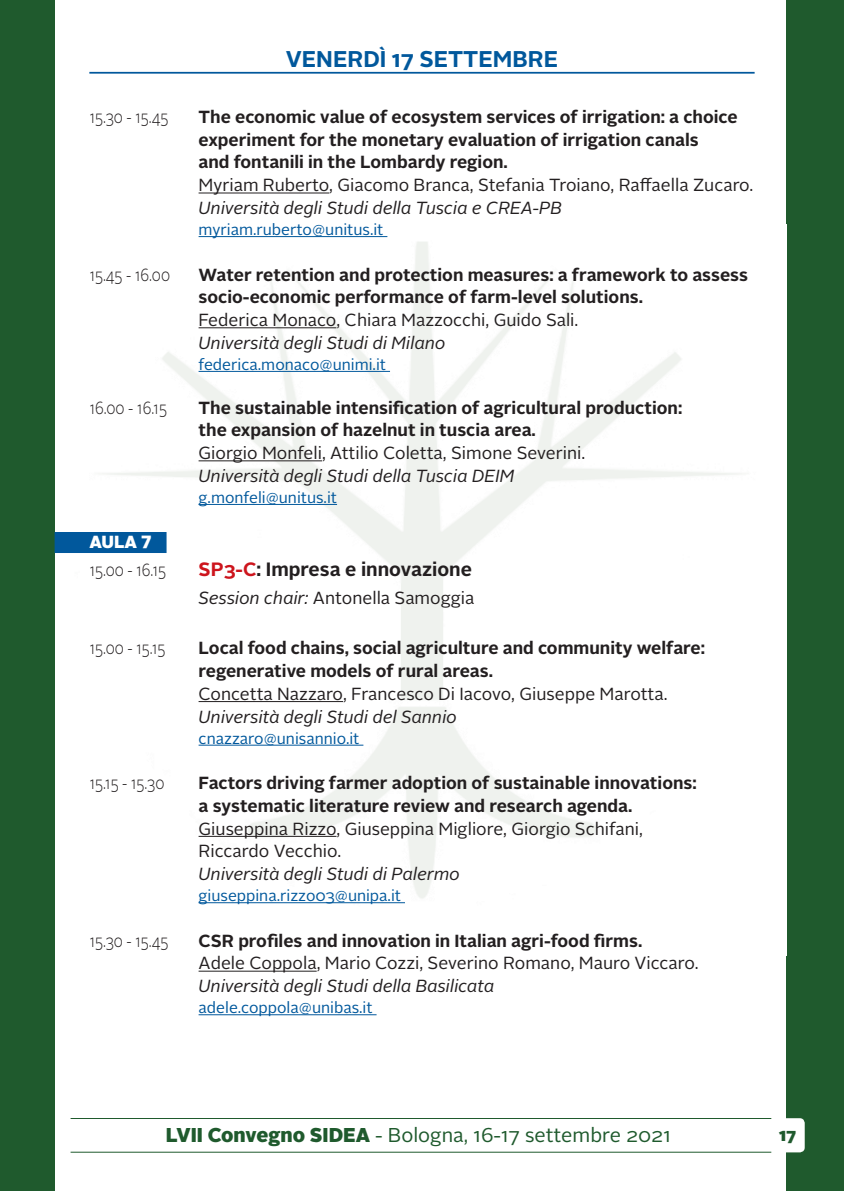
<style>
.page{position:relative;width:844px;height:1191px;background:#fff}
.page>*{position:absolute;margin:0;border:0;box-sizing:border-box;transform-origin:0 0}
.t1{font:700 22.75px "Alright Sans";color:#01589c}
.t2{font:19.95px "Alright Sans";color:#1f5a2d}
.t3{font:700 19.25px "Alright Sans";color:#231f20}
.t4{font:700 17.5px/22.8px "Alright Sans";color:#231f20}
.t5{font:17.5px/22.8px "Alright Sans";color:#231f20}
.t6{font:italic 17.5px "Alright Sans";color:#231f20}
.t7{font:300 17.5px/27.7px "Alright Sans";letter-spacing:-.005em;color:#231f20;scale:.8 1}
.t8{font:900 17.5px "Alright Sans";color:#1f5a2d}
.t9{font:15.75px "Alright Sans";color:#01589c}
.s1{font-weight:900;color:#fff}
.s2{font-weight:900;font-size:18.03px;color:#fff}
.s3{color:#cd151d}
.s4{font-style:italic}
.s5{font-weight:900}
</style>
<div class="page">
<div style="left:0;top:0;width:843px;height:1191px;background:#1f5a2d"></div>
<div style="left:56px;top:0;width:730px;height:1191px;background:#fff"></div>
<img style="left:102px;top:236px;width:640px;height:668px">
<hr style="left:71px;top:1118px;width:700px;height:1px;background:#1f5a2d">
<hr style="left:71px;top:1151px;width:700px;height:1px;background:#1f5a2d">
<div style="left:773px;top:1118px;width:31px;height:34px;background:#fff;border-radius:5px"></div>
<hr style="left:198px;top:192px;width:131px;height:1px;background:#231f20">
<hr style="left:198px;top:236px;width:189px;height:1px;background:#01589c">
<hr style="left:198px;top:327px;width:138px;height:1px;background:#231f20">
<hr style="left:198px;top:371px;width:192px;height:1px;background:#01589c">
<hr style="left:198px;top:460px;width:124px;height:1px;background:#231f20">
<hr style="left:198px;top:504px;width:139px;height:1px;background:#01589c">
<div style="left:55px;top:532px;width:111px;height:21px;background:#01589c"></div>
<hr style="left:198px;top:701px;width:145px;height:1px;background:#231f20">
<hr style="left:198px;top:744px;width:165px;height:1px;background:#01589c">
<hr style="left:198px;top:836px;width:138px;height:1px;background:#231f20">
<hr style="left:198px;top:902px;width:207px;height:1px;background:#01589c">
<hr style="left:198px;top:970px;width:118px;height:1px;background:#231f20">
<hr style="left:198px;top:1014px;width:178px;height:1px;background:#01589c">
<hr style="left:89px;top:72px;width:665px;height:2px;background:#01589c">
<h1 class="t1" style="left:286px;top:43px;width:274px">VENERDÌ 17 SETTEMBRE</h1>
<p class="t7" style="left:89px;top:103px;width:100px">15.30 - 15.45</p>
<p class="t4" style="left:198px;top:106px;width:540px">The economic value of ecosystem services of irrigation: a choice experiment for the monetary evaluation of irrigation canals<br>and fontanili in the Lombardy region.</p>
<p class="t5" style="left:198px;top:174px;width:556px">Myriam Ruberto, Giacomo Branca, Stefania Troiano, Raffaella Zucaro.</p>
<p class="t6" style="left:198px;top:196px;width:365px">Università degli Studi della Tuscia e CREA-PB</p>
<p class="t9" style="left:198px;top:219px;width:186px">myriam.ruberto@unitus.it</p>
<p class="t7" style="left:89px;top:261px;width:102px">15.45 - 16.00</p>
<p class="t4" style="left:198px;top:263px;width:550px">Water retention and protection measures: a framework to assess socio-economic performance of farm-level solutions.</p>
<p class="t5" style="left:198px;top:309px;width:381px">Federica Monaco, Chiara Mazzocchi, Guido Sali.</p>
<p class="t6" style="left:198px;top:331px;width:248px">Università degli Studi di Milano</p>
<p class="t9" style="left:198px;top:354px;width:189px">federica.monaco@unimi.it</p>
<p class="t7" style="left:89px;top:394px;width:98px">16.00 - 16.15</p>
<p class="t4" style="left:198px;top:396px;width:485px">The sustainable intensification of agricultural production: the expansion of hazelnut in tuscia area.</p>
<p class="t5" style="left:198px;top:442px;width:388px">Giorgio Monfeli, Attilio Coletta, Simone Severini.</p>
<p class="t6" style="left:198px;top:464px;width:317px">Università degli Studi della Tuscia DEIM</p>
<p class="t9" style="left:198px;top:487px;width:140px">g.monfeli@unitus.it</p>
<p class="t7" style="left:89px;top:529px;width:97px"><span class="s1">AULA</span> <span class="s2">7<br></span>15.00 - 16.15</p>
<p class="t3" style="left:198px;top:556px;width:275px"><span class="s3">SP3-C</span>: Impresa e innovazione</p>
<p class="t5" style="left:198px;top:586px;width:277px"><span class="s4">Session chair:</span> Antonella Samoggia</p>
<p class="t7" style="left:89px;top:634px;width:97px">15.00 - 15.15</p>
<p class="t4" style="left:198px;top:637px;width:508px">Local food chains, social agriculture and community welfare: regenerative models of rural areas.</p>
<p class="t5" style="left:198px;top:682px;width:470px">Concetta Nazzaro, Francesco Di Iacovo, Giuseppe Marotta.</p>
<p class="t6" style="left:198px;top:704px;width:260px">Università degli Studi del Sannio</p>
<p class="t9" style="left:198px;top:727px;width:162px">cnazzaro@unisannio.it</p>
<p class="t7" style="left:89px;top:769px;width:95px">15.15 - 15.30</p>
<p class="t4" style="left:198px;top:771px;width:499px">Factors driving farmer adoption of sustainable innovations: a systematic literature review and research agenda.</p>
<p class="t5" style="left:198px;top:817px;width:446px">Giuseppina Rizzo, Giuseppina Migliore, Giorgio Schifani,<br>Riccardo Vecchio.</p>
<p class="t6" style="left:198px;top:862px;width:263px">Università degli Studi di Palermo</p>
<p class="t9" style="left:198px;top:885px;width:204px">giuseppina.rizzo03@unipa.it</p>
<p class="t7" style="left:89px;top:927px;width:100px">15.30 - 15.45</p>
<p class="t4" style="left:198px;top:929px;width:445px">CSR profiles and innovation in Italian agri-food firms.</p>
<p class="t5" style="left:198px;top:952px;width:501px">Adele Coppola, Mario Cozzi, Severino Romano, Mauro Viccaro.</p>
<p class="t6" style="left:198px;top:974px;width:297px">Università degli Studi della Basilicata</p>
<p class="t9" style="left:198px;top:997px;width:175px">adele.coppola@unibas.it</p>
<p class="t2" style="left:166px;top:1121px;width:506px"><span class="s5">LVII Convegno SIDEA</span> - Bologna, 16-17 settembre 2021</p>
<p class="t8" style="left:778px;top:1122px;width:19px">17</p>
</div>
